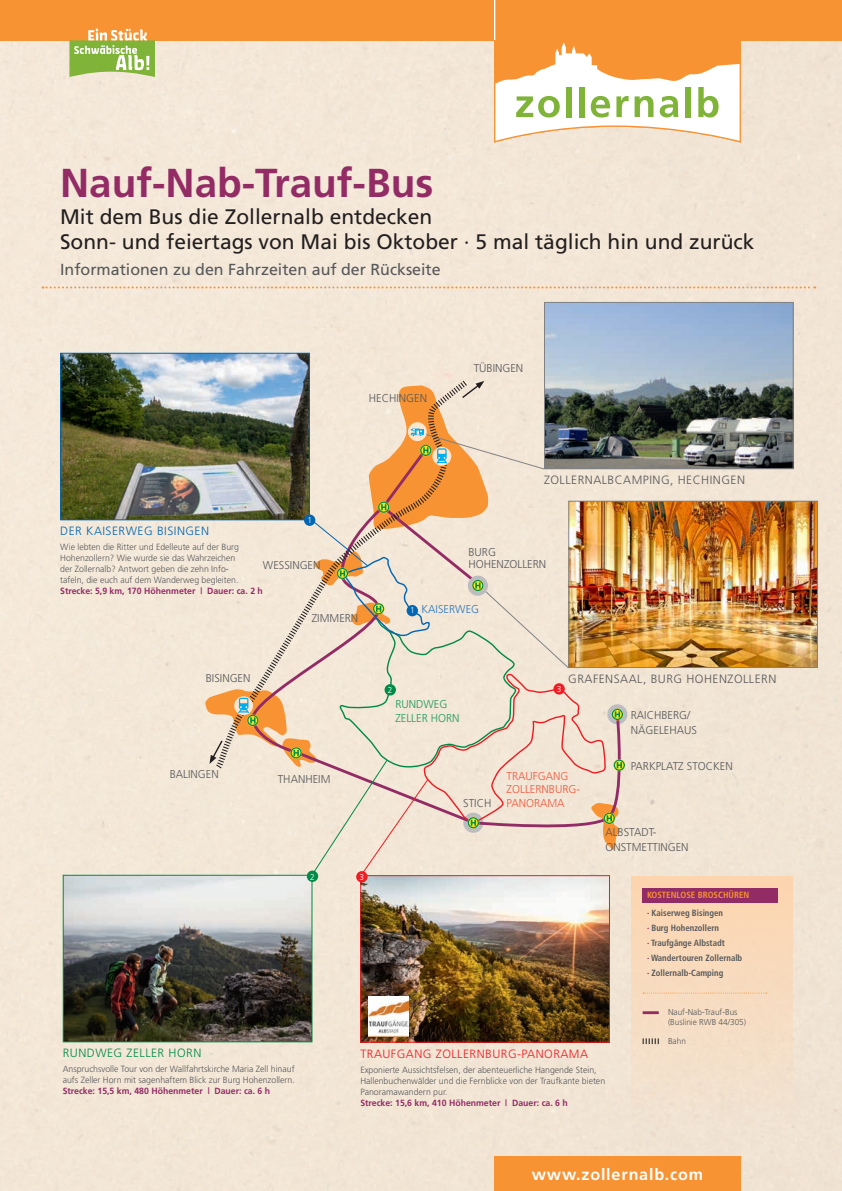
<style>
.page{position:relative;width:842px;height:1191px;background:#fff}
.page>*{position:absolute;margin:0;border:0;box-sizing:border-box;transform-origin:0 0}
.t1{font:700 40.4px "Frutiger";color:#932b65}
.t2{font:21px/25.2px "Frutiger";color:#231f20}
.t3{font:700 16.1px "Frutiger";letter-spacing:.05em;color:#fff}
.t4{font:16px "Frutiger";color:#57585a}
.t5{font:300 12px "Frutiger";letter-spacing:.04em;color:#57585a}
.t6{font:300 12px "Frutiger";letter-spacing:.04em;color:#ee1d23}
.t7{font:300 12px "Frutiger";letter-spacing:.04em;color:#0166b3}
.t8{font:300 12px "Frutiger";letter-spacing:.04em;color:#008b47}
.t9{font:300 11.4px/14.9px "Frutiger";color:#57585a}
.t10{font:300 11.4px/13.6px "Frutiger";color:#f0593e}
.t11{font:300 11.4px/13.6px "Frutiger";color:#1f9a5f}
.t12{font:300 11.4px "Frutiger";color:#2b79be}
.t13{font:300 9px/11px "Frutiger";color:#57585a}
.t14{font:700 9px "Frutiger";color:#932b65}
.t15{font:700 condensed 9px/15px "Frutiger";color:#57585a}
.t16{font:700 condensed 9px/18px "Frutiger";color:#f79332}
.t17{font:300 8.5px/10.2px "Frutiger";color:#57585a}
.t18{font:300 8.5px "Frutiger";color:#fff}
.s1{color:#932b65}
.s2{color:#57585a}
</style>
<div class="page">
<div style="left:0;top:40px;width:842px;height:1151px;background:#f3e6d7"></div>
<div style="left:494px;top:1157px;width:247px;height:34px;background:#f79332"></div>
<div style="left:0;top:0;width:842px;height:40px;background:#f79332"></div>
<hr style="left:494px;top:0;width:1px;height:40px;background:#fff">
<svg style="left:494px;top:40px;width:247px;height:103px"></svg>
<img style="left:62px;top:355px;width:246px;height:163px">
<div style="left:60px;top:353px;width:250px;height:167px;border:1px solid #0166b3"></div>
<svg style="left:43px;top:286px;width:772px;height:2px;background:#f4cda5"></svg>
<svg style="left:69px;top:29px;width:86px;height:48px"></svg>
<img style="left:65px;top:876px;width:245px;height:164px">
<div style="left:63px;top:874px;width:249px;height:168px;border:1px solid #008b47"></div>
<div style="left:307px;top:870px;width:11px;height:12px;background:#008b47;border-radius:50%"></div>
<div style="left:631px;top:875px;width:161px;height:247px;background:linear-gradient(to bottom,#fdd5ae,#f1e3d2)"></div>
<div style="left:643px;top:888px;width:135px;height:14px;background:#932b65"></div>
<hr style="left:643px;top:1011px;width:16px;height:3px;background:#932b65">
<svg style="left:643px;top:1038px;width:16px;height:6px"></svg>
<svg style="left:643px;top:992px;width:124px;height:1px"></svg>
<img style="left:362px;top:877px;width:246px;height:163px">
<div style="left:360px;top:875px;width:250px;height:167px;border:1px solid #ee1d23"></div>
<div style="left:356px;top:871px;width:12px;height:11px;background:#ee1d23;border-radius:50%"></div>
<img style="left:368px;top:996px;width:40px;height:40px">
<img style="left:625px;top:503px;width:191px;height:163px">
<div style="left:568px;top:501px;width:250px;height:167px;border:1px solid #808285"></div>
<img style="left:546px;top:304px;width:246px;height:163px">
<div style="left:544px;top:302px;width:250px;height:167px;border:1px solid #808285"></div>
<img style="left:205px;top:381px;width:420px;height:495px">
<h1 class="t1" style="left:60px;top:159px;width:375px">Nauf-Nab-Trauf-Bus</h1>
<h2 class="t2" style="left:60px;top:204px;width:696px">Mit dem Bus die Zollernalb entdecken<br>Sonn- und feiertags von Mai bis Oktober · 5 mal täglich hin und zurück</h2>
<h3 class="t4" style="left:60px;top:260px;width:382px">Informationen zu den Fahrzeiten auf der Rückseite</h3>
<p class="t9" style="left:369px;top:390px;width:60px">HECHINGEN</p>
<p class="t9" style="left:474px;top:360px;width:51px">TÜBINGEN</p>
<p class="t18" style="left:307px;top:515px;width:6px">1</p>
<h3 class="t7" style="left:60px;top:524px;width:150px">DER KAISERWEG BISINGEN</h3>
<p class="t13" style="left:60px;top:541px;width:180px">Wie lebten die Ritter und Edelleute auf der Burg Hohenzollern? Wie wurde sie das Wahrzeichen der Zollernalb? Antwort geben die zehn Info&shy;tafeln, die euch auf dem Wanderweg begleiten.</p>
<p class="t14" style="left:60px;top:585px;width:204px">Strecke: 5,9 km, 170 Höhenmeter | Dauer: ca. 2 h</p>
<p class="t9" style="left:263px;top:558px;width:59px">WESSINGEN</p>
<p class="t9" style="left:206px;top:671px;width:46px">BISINGEN</p>
<p class="t9" style="left:312px;top:610px;width:48px">ZIMMERN</p>
<p class="t9" style="left:170px;top:766px;width:50px">BALINGEN</p>
<p class="t9" style="left:278px;top:771px;width:54px">THANHEIM</p>
<h3 class="t5" style="left:544px;top:473px;width:202px">ZOLLERNALBCAMPING, HECHINGEN</h3>
<p class="t9" style="left:468px;top:546px;width:79px;line-height:12px">BURG<br>HOHENZOLLERN</p>
<p class="t18" style="left:410px;top:606px;width:6px">1</p>
<p class="t12" style="left:422px;top:603px;width:59px">KAISERWEG</p>
<p class="t18" style="left:388px;top:685px;width:6px">2</p>
<p class="t18" style="left:557px;top:684px;width:6px">3</p>
<h3 class="t5" style="left:568px;top:672px;width:210px">GRAFENSAAL, BURG HOHENZOLLERN</h3>
<p class="t11" style="left:395px;top:697px;width:66px">RUNDWEG<br>ZELLER HORN</p>
<p class="t9" style="left:463px;top:795px;width:30px">STICH</p>
<p class="t10" style="left:507px;top:769px;width:75px">TRAUFGANG<br>ZOLLERNBURG-<br>PANORAMA</p>
<p class="t9" style="left:631px;top:707px;width:68px">RAICHBERG/<br>NÄGELEHAUS</p>
<p class="t9" style="left:631px;top:758px;width:103px">PARKPLATZ STOCKEN</p>
<p class="t9" style="left:605px;top:825px;width:85px">ALBSTADT-<br>ONSTMETTINGEN</p>
<p class="t18" style="left:310px;top:871px;width:6px">2</p>
<h3 class="t8" style="left:63px;top:1046px;width:140px">RUNDWEG ZELLER HORN</h3>
<p class="t13" style="left:63px;top:1063px;width:234px">Anspruchsvolle Tour von der Wallfahrtskirche Maria Zell hinauf aufs Zeller Horn mit sagenhaftem Blick zur Burg Hohenzollern.</p>
<p class="t14" style="left:63px;top:1085px;width:209px">Strecke: 15,5 km, 480 Höhenmeter | Dauer: ca. 6 h</p>
<p class="t18" style="left:360px;top:872px;width:6px">3</p>
<h3 class="t6" style="left:360px;top:1046px;width:229px">TRAUFGANG ZOLLERNBURG-PANORAMA</h3>
<p class="t13" style="left:360px;top:1064px;width:246px">Exponierte Aussichtsfelsen, der abenteuerliche Hangende Stein,<br>Hallenbuchenwälder und die Fernblicke von der Traufkante bieten<br>Panoramawandern pur.</p>
<p class="t14" style="left:360px;top:1097px;width:209px">Strecke: 15,6 km, 410 Höhenmeter | Dauer: ca. 6 h</p>
<p class="t16" style="left:647px;top:886px;width:104px">KOSTENLOSE BROSCHÜREN <span class="s1">·</span> <span class="s2">Kaiserweg Bisingen</span></p>
<p class="t15" style="left:647px;top:920px;width:97px"><span class="s1">·</span> Burg Hohenzollern<br><span class="s1">·</span> Traufgänge Albstadt<br><span class="s1">·</span> Wandertouren Zollernalb <span class="s1">·</span> Zollernalb-Camping</p>
<p class="t17" style="left:668px;top:1006px;width:80px">Nauf-Nab-Trauf-Bus (Buslinie RWB 44/305)</p>
<p class="t17" style="left:668px;top:1035px;width:19px">Bahn</p>
<h3 class="t3" style="left:532px;top:1165px;width:173px">www.zollernalb.com</h3>
</div>
